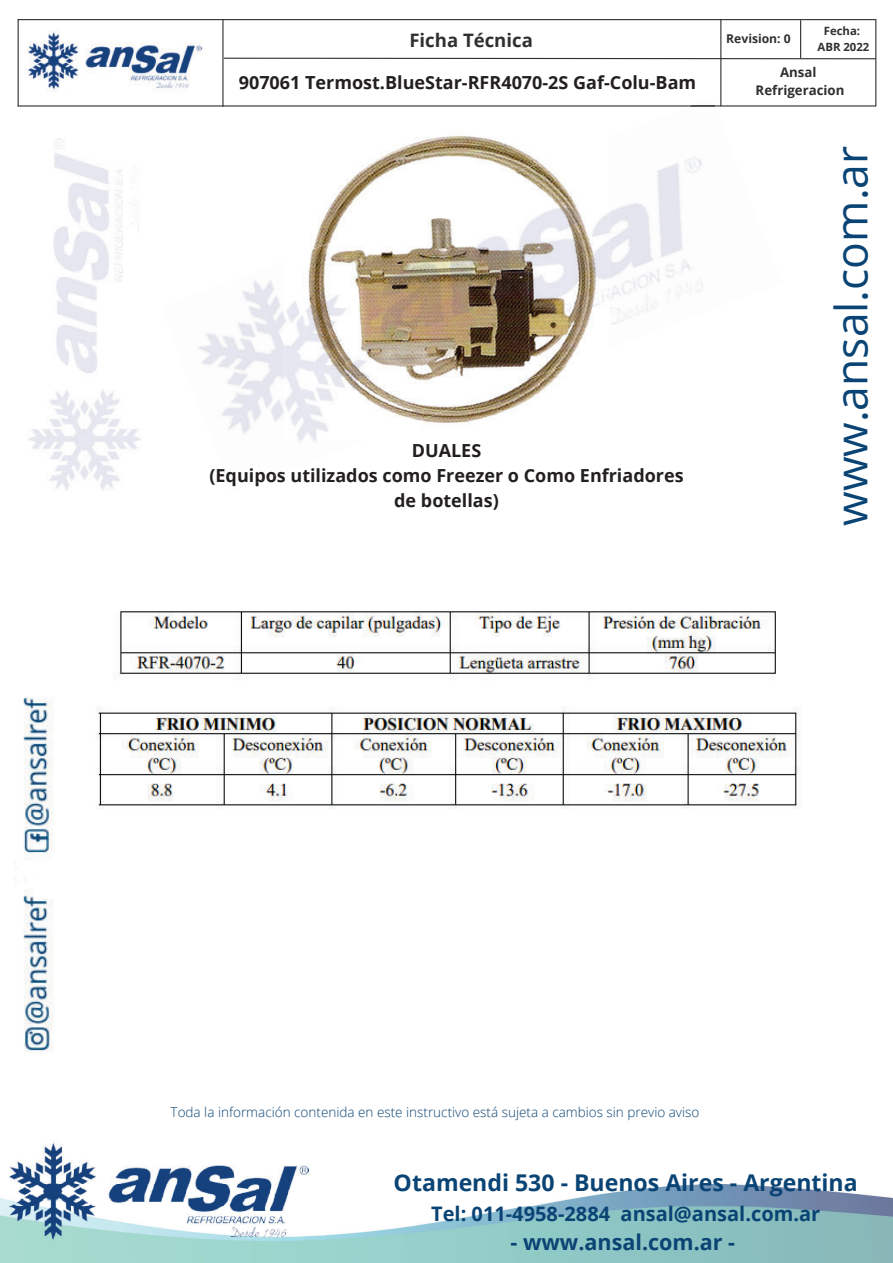
<style>
.page{position:relative;width:893px;height:1263px;background:#fff}
.page>*{position:absolute;margin:0;border:0;box-sizing:border-box;transform-origin:0 0}
.t1{font:44.4px "Open Sans";color:#0a4474}
.t2{font:700 23.1px "Open Sans";color:#0a4474}
.t3{font:700 21.6px "Open Sans";color:#0a4474}
.t4{font:700 19.95px "Open Sans";color:#0a4474}
.t5{font:700 18.6px "Open Sans";color:#312f30}
.t6{font:700 18px/24.8px "Open Sans";color:#231f20;text-align:center}
.t7{font:300 13.5px "Open Sans";color:#0a4474}
.t8{font:700 13.2px/17.7px "Open Sans";color:#312f30;text-align:center}
.t9{font:700 12.15px "Open Sans";color:#312f30}
.t10{font:700 11.4px/15.1px "Open Sans";color:#312f30;text-align:center}
</style>
<div class="page">
<img style="left:28px;top:138px;width:113px;height:352px">
<img style="left:48px;top:87px;width:140px;height:5px">
<img style="left:26px;top:31px;width:177px;height:56px">
<hr style="left:18px;top:19px;width:857px;height:1px;background:#312f30">
<hr style="left:17px;top:105px;width:859px;height:2px;background:#312f30">
<hr style="left:18px;top:19px;width:1px;height:87px;background:#312f30">
<hr style="left:222px;top:20px;width:1px;height:87px;background:#312f30">
<hr style="left:720px;top:19px;width:1px;height:87px;background:#312f30">
<hr style="left:875px;top:19px;width:1px;height:87px;background:#312f30">
<hr style="left:800px;top:21px;width:1px;height:37px;background:#312f30">
<svg style="left:223px;top:57px;width:654px;height:3px"></svg>
<img style="left:533px;top:1185px;width:360px;height:21px">
<img style="left:0;top:1206px;width:893px;height:57px">
<img style="left:0;top:1141px;width:326px;height:107px">
<img style="left:23px;top:697px;width:31px;height:356px">
<img style="left:96px;top:611px;width:705px;height:199px">
<img style="left:161px;top:98px;width:621px;height:344px">
<img style="left:688px;top:105px;width:27px;height:2px">
<img style="left:284px;top:137px;width:325px;height:303px">
<p class="t5" style="left:409px;top:27px;width:125px">Ficha Técnica</p>
<p class="t6" style="left:239px;top:70px;width:459px">907061 Termost.BlueStar-RFR4070-2S Gaf-Colu-Bam</p>
<p class="t6" style="left:209px;top:438px;width:476px">DUALES<br>(Equipos utilizados como Freezer o Como Enfriadores de botellas)</p>
<p class="t10" style="left:817px;top:23px;width:53px">Fecha:<br>ABR 2022</p>
<p class="t8" style="left:755px;top:63px;width:90px">Ansal<br>Refrigeracion</p>
<p class="t9" style="left:726px;top:30px;width:66px">Revision: 0</p>
<h1 class="t1" style="left:820px;top:526px;width:381px;rotate:-90deg">www.ansal.com.ar</h1>
<p class="t7" style="left:171px;top:1103px;width:530px">Toda la información contenida en este instructivo está sujeta a cambios sin previo aviso</p>
<p class="t2" style="left:394px;top:1167px;width:466px">Otamendi 530 - Buenos Aires - Argentina</p>
<p class="t4" style="left:431px;top:1200px;width:391px">Tel: 011-4958-2884 ansal@ansal.com.ar</p>
<p class="t3" style="left:510px;top:1227px;width:226px">- www.ansal.com.ar -</p>
</div>
